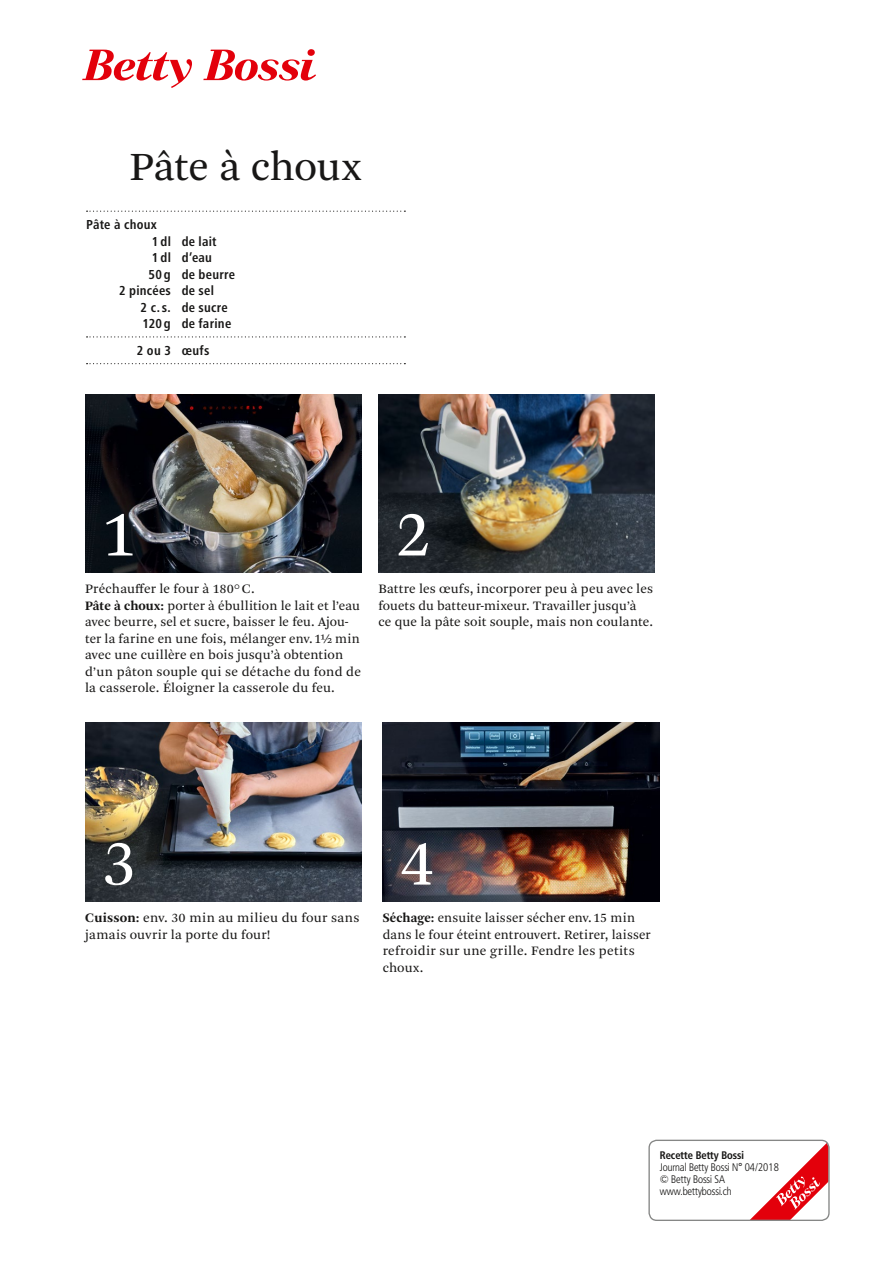
<style>
.page{position:relative;width:893px;height:1263px;background:#fff}
.page>*{position:absolute;margin:0;border:0;box-sizing:border-box;transform-origin:0 0}
.t1{font:67.5px "Arnhem B Bn Blond";color:#fff}
.t2{font:42px "Arnhem B Bn Blond";letter-spacing:-.015em;color:#181716}
.t3{font:13.5px/16.5px "Arnhem B Bn Blond";letter-spacing:.01em;color:#181716}
.t4{font:700 condensed 13.5px "Frutiger Next B Bn";letter-spacing:.02em;color:#181716}
.t5{font:10.8px/12px "Frutiger B Bn Con Light";color:#181716}
.t6{font:10.8px "Frutiger B Bn Con Bold";color:#181716}
.s1{font-family:"Arnhem B Bn";font-weight:700}
</style>
<div class="page">
<svg style="left:82px;top:50px;width:110px;height:38px"></svg>
<svg style="left:203px;top:49px;width:113px;height:32px"></svg>
<svg style="left:751px;top:1140px;width:77px;height:79px"></svg>
<div style="left:648px;top:1140px;width:182px;height:81px;border:1px solid #868786;border-radius:8px"></div>
<img style="left:85px;top:394px;width:276px;height:179px">
<img style="left:383px;top:723px;width:276px;height:178px">
<img style="left:378px;top:394px;width:277px;height:179px">
<img style="left:85px;top:723px;width:277px;height:178px">
<svg style="left:87px;top:211px;width:318px;height:1px"></svg>
<svg style="left:87px;top:336px;width:318px;height:1px"></svg>
<svg style="left:87px;top:363px;width:318px;height:1px"></svg>
<h2 class="t2" style="left:130px;top:140px;width:233px">Pâte à choux</h2>
<p class="t4" style="left:86px;top:217px;width:73px">Pâte à choux</p>
<p class="t4" style="left:152px;top:234px;width:66px">1 dl de lait</p>
<p class="t4" style="left:152px;top:250px;width:62px">1 dl d’eau</p>
<p class="t4" style="left:149px;top:267px;width:88px">50 g de beurre</p>
<p class="t4" style="left:119px;top:283px;width:96px">2 pincées de sel</p>
<p class="t4" style="left:141px;top:300px;width:89px">2 c.s. de sucre</p>
<p class="t4" style="left:142px;top:316px;width:90px">120 g de farine</p>
<p class="t4" style="left:137px;top:343px;width:74px">2 ou 3 œufs</p>
<h1 class="t1" style="left:102px;top:490px;width:37px">1</h1>
<h1 class="t1" style="left:396px;top:490px;width:37px">2</h1>
<p class="t3" style="left:85px;top:581px;width:278px">Préchauffer le four à 180°C.<br><span class="s1">Pâte à choux:</span> porter à ébullition le lait et l’eau avec beurre, sel et sucre, baisser le feu. Ajou&shy;ter la farine en une fois, mélanger env. 1¿ min avec une cuillère en bois jusqu’à obtention d’un pâton souple qui se détache du fond de la casserole. Éloigner la casserole du feu.</p>
<p class="t3" style="left:378px;top:581px;width:276px">Battre les œufs, incorporer peu à peu avec les fouets du batteur-mixeur. Travailler jusqu’à<br>ce que la pâte soit souple, mais non coulante.</p>
<h1 class="t1" style="left:102px;top:819px;width:37px">3</h1>
<h1 class="t1" style="left:400px;top:819px;width:37px">4</h1>
<p class="t3" style="left:85px;top:910px;width:276px"><span class="s1">Cuisson:</span> env. 30 min au milieu du four sans jamais ouvrir la porte du four!</p>
<p class="t3" style="left:383px;top:910px;width:269px"><span class="s1">Séchage:</span> ensuite laisser sécher env. 15 min dans le four éteint entrouvert. Retirer, laisser refroidir sur une grille. Fendre les petits choux.</p>
<p class="t6" style="left:660px;top:1148px;width:86px">Recette Betty Bossi</p>
<p class="t5" style="left:660px;top:1161px;width:121px">Journal Betty Bossi N° 04/2018 © Betty Bossi SA www.bettybossi.ch</p>
</div>
